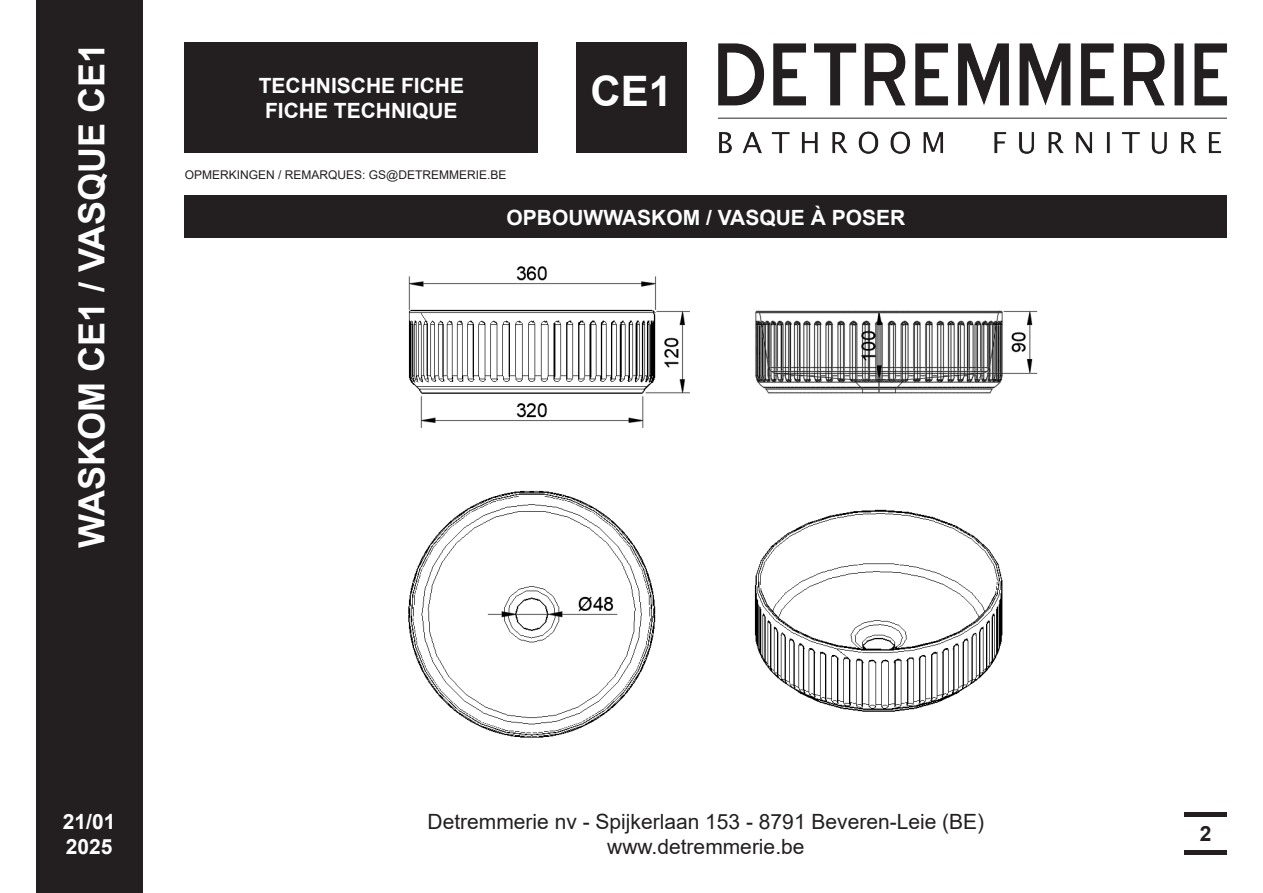
<style>
.page{position:relative;width:1263px;height:893px;background:#fff}
.page>*{position:absolute;margin:0;border:0;box-sizing:border-box;transform-origin:0 0}
.t1{font:700 42px "Arial";color:#fff}
.t2{font:700 36px "Arial";color:#fff}
.t3{font:21px/25.2px "Arial";color:#231f20;text-align:center}
.t4{font:700 21px/25.2px "Arial";color:#fff}
.t5{font:700 21px "Arial";color:#231f20}
.t6{font:12px "Arial";color:#231f20}
</style>
<div class="page">
<div style="left:36px;top:0;width:106px;height:893px;background:#231f20"></div>
<img style="left:717px;top:43px;width:510px;height:110px">
<div style="left:185px;top:196px;width:1042px;height:42px;background:#231f20"></div>
<div style="left:1184px;top:812px;width:43px;height:5px;background:#231f20"></div>
<div style="left:1184px;top:850px;width:43px;height:5px;background:#231f20"></div>
<div style="left:185px;top:43px;width:353px;height:110px;background:#231f20"></div>
<div style="left:576px;top:43px;width:111px;height:110px;background:#231f20"></div>
<img style="left:408px;top:266px;width:630px;height:472px">
<h2 class="t2" style="left:66px;top:548px;width:507px;rotate:-90deg">WASKOM CE1 / VASQUE CE1</h2>
<p class="t4" style="left:259px;top:73px;width:207px">TECHNISCHE FICHE</p>
<p class="t4" style="left:265px;top:98px;width:194px">FICHE TECHNIQUE</p>
<p class="t6" style="left:185px;top:166px;width:323px">OPMERKINGEN / REMARQUES: GS@DETREMMERIE.BE</p>
<h1 class="t1" style="left:591px;top:61px;width:83px">CE1</h1>
<p class="t4" style="left:507px;top:205px;width:400px">OPBOUWWASKOM / VASQUE À POSER</p>
<p class="t4" style="left:63px;top:809px;width:54px">21/01<br>2025</p>
<p class="t3" style="left:427px;top:808px;width:558px">Detremmerie nv - Spijkerlaan 153 - 8791 Beveren-Leie (BE) www.detremmerie.be</p>
<p class="t5" style="left:1200px;top:819px;width:13px">2</p>
</div>
